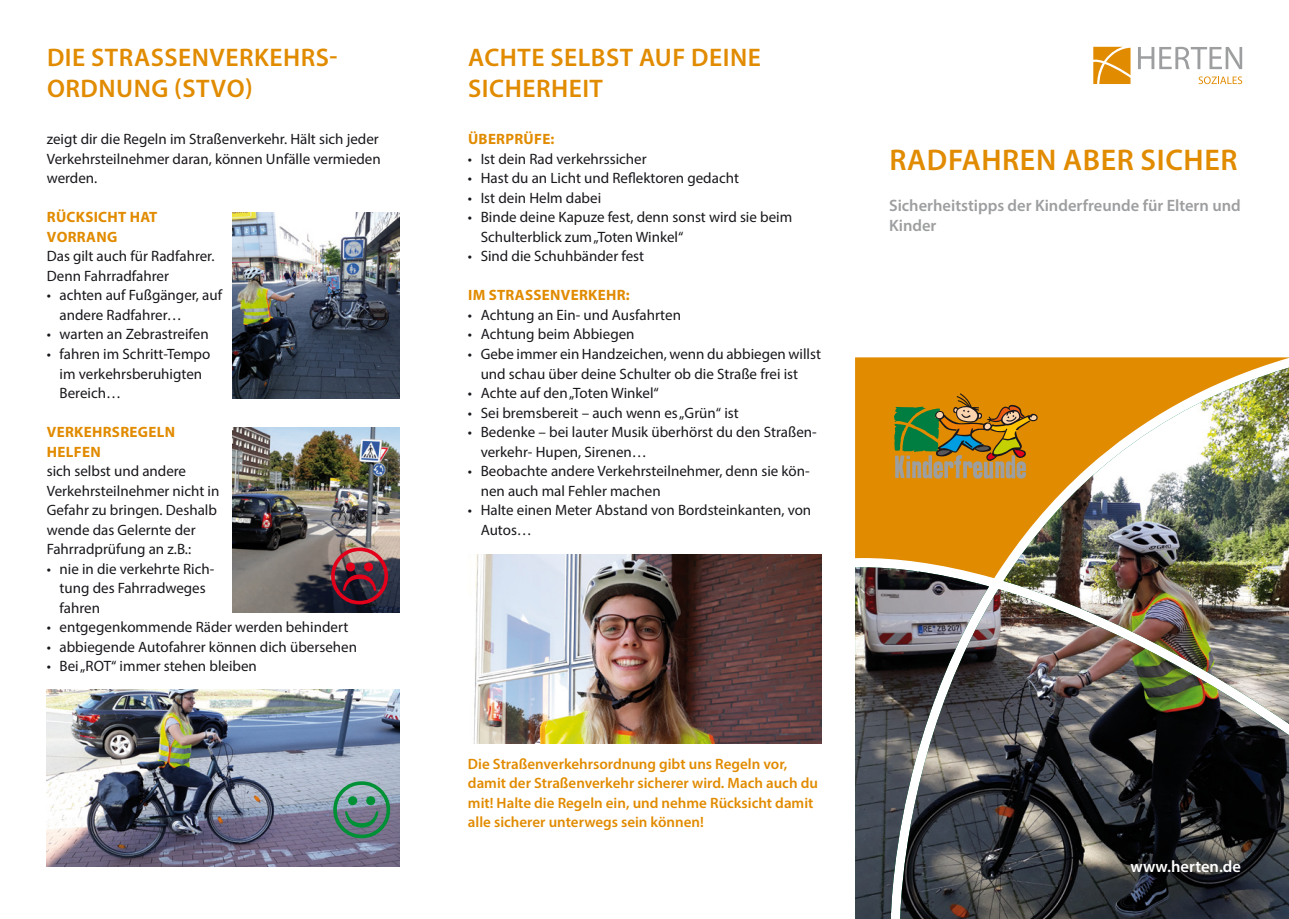
<style>
.page{position:relative;width:1289px;height:919px;background:#fff}
.page>*{position:absolute;margin:0;border:0;box-sizing:border-box;transform-origin:0 0}
.t1{font:600 30px "Myriad Pro";letter-spacing:.02em;color:#e18b00}
.t2{font:600 25.5px/30.6px "Myriad Pro";letter-spacing:.02em;color:#e18b00}
.t3{font:600 16.5px/19.8px "Myriad Pro";color:#9d9ea0}
.t4{font:600 16.5px "Myriad Pro";color:#fff}
.t5{font:15px/19.5px "Myriad Pro";color:#1a171c}
.t6{font:600 15px/19.5px "Myriad Pro";color:#e18b00}
.t7{font:700 15px/19.5px "Myriad Pro";letter-spacing:.02em;color:#e18b00}
</style>
<div class="page">
<svg style="left:855px;top:357px;width:433px;height:10px;fill:#e18b00"></svg>
<img style="left:855px;top:367px;width:433px;height:551px">
<svg style="left:1138px;top:47px;width:104px;height:22px"></svg>
<svg style="left:1198px;top:76px;width:44px;height:8px"></svg>
<svg style="left:1093px;top:47px;width:37px;height:37px"></svg>
<svg style="left:894px;top:393px;width:143px;height:85px"></svg>
<img style="left:233px;top:212px;width:167px;height:186px">
<img style="left:47px;top:689px;width:352px;height:176px">
<img style="left:233px;top:427px;width:167px;height:185px">
<img style="left:473px;top:554px;width:348px;height:189px">
<svg style="left:333px;top:780px;width:57px;height:58px"></svg>
<svg style="left:331px;top:546px;width:57px;height:58px"></svg>
<h2 class="t2" style="left:47px;top:41px;width:292px">DIE STRASSENVERKEHRS-<br>ORDNUNG (STVO)</h2>
<p class="t5" style="left:47px;top:129px;width:335px">zeigt dir die Regeln im Straßenverkehr. Hält sich jeder<br>Verkehrsteilnehmer daran, können Unfälle vermieden werden.</p>
<p class="t7" style="left:47px;top:207px;width:112px">RÜCKSICHT HAT<br>VORRANG</p>
<p class="t5" style="left:47px;top:246px;width:169px">Das gilt auch für Radfahrer.<br>Denn Fahrradfahrer</p>
<p class="t5" style="left:60px;top:285px;width:164px;text-indent:-13px">• achten auf Fußgänger, auf andere Radfahrer…</p>
<p class="t5" style="left:47px;top:324px;width:163px">• warten an Zebrastreifen</p>
<p class="t5" style="left:60px;top:344px;width:152px;text-indent:-13px">• fahren im Schritt-Tempo im verkehrsberuhigten<br>Bereich…</p>
<p class="t7" style="left:47px;top:421px;width:130px">VERKEHRSREGELN<br>HELFEN</p>
<p class="t5" style="left:47px;top:461px;width:174px">sich selbst und andere<br>Verkehrsteilnehmer nicht in<br>Gefahr zu bringen. Deshalb wende das Gelernte der<br>Fahrradprüfung an z.B.:</p>
<p class="t5" style="left:60px;top:558px;width:156px;text-indent:-13px">• nie in die verkehrte Rich&shy;tung des Fahrradweges fahren</p>
<p class="t5" style="left:47px;top:617px;width:303px">• entgegenkommende Räder werden behindert</p>
<p class="t5" style="left:47px;top:636px;width:312px">• abbiegende Autofahrer können dich übersehen</p>
<p class="t5" style="left:47px;top:656px;width:212px">• Bei „ROT“ immer stehen bleiben</p>
<h2 class="t2" style="left:468px;top:41px;width:294px">ACHTE SELBST AUF DEINE<br>SICHERHEIT</h2>
<p class="t7" style="left:468px;top:129px;width:88px">ÜBERPRÜFE:</p>
<p class="t5" style="left:468px;top:149px;width:180px">• Ist dein Rad verkehrssicher</p>
<p class="t5" style="left:468px;top:168px;width:272px">• Hast du an Licht und Reflektoren gedacht</p>
<p class="t5" style="left:468px;top:188px;width:135px">• Ist dein Helm dabei</p>
<p class="t5" style="left:480px;top:207px;width:313px;text-indent:-13px">• Binde deine Kapuze fest, denn sonst wird sie beim<br>Schulterblick zum „Toten Winkel“</p>
<p class="t5" style="left:468px;top:246px;width:178px">• Sind die Schuhbänder fest</p>
<p class="t7" style="left:468px;top:285px;width:163px">IM STRASSENVERKEHR:</p>
<p class="t5" style="left:468px;top:305px;width:214px">• Achtung an Ein- und Ausfahrten</p>
<p class="t5" style="left:468px;top:324px;width:168px">• Achtung beim Abbiegen</p>
<p class="t5" style="left:480px;top:344px;width:342px;text-indent:-13px">• Gebe immer ein Handzeichen, wenn du abbiegen willst und schau über deine Schulter ob die Straße frei ist</p>
<p class="t5" style="left:468px;top:383px;width:192px">• Achte auf den „Toten Winkel“</p>
<p class="t5" style="left:468px;top:402px;width:272px">• Sei bremsbereit – auch wenn es „Grün“ ist</p>
<p class="t5" style="left:480px;top:422px;width:337px;text-indent:-13px">• Bedenke – bei lauter Musik überhörst du den Straßen&shy;verkehr- Hupen, Sirenen…</p>
<p class="t5" style="left:480px;top:461px;width:330px;text-indent:-13px">• Beobachte andere Verkehrsteilnehmer, denn sie kön&shy;nen auch mal Fehler machen</p>
<p class="t5" style="left:480px;top:500px;width:332px;text-indent:-13px">• Halte einen Meter Abstand von Bordsteinkanten, von<br>Autos…</p>
<h1 class="t1" style="left:889px;top:141px;width:349px">RADFAHREN ABER SICHER</h1>
<p class="t3" style="left:889px;top:195px;width:353px">Sicherheitstipps der Kinderfreunde für Eltern und<br>Kinder</p>
<p class="t6" style="left:468px;top:753px;width:351px">Die Straßenverkehrsordnung gibt uns Regeln vor, damit der Straßenverkehr sicherer wird. Mach auch du mit! Halte die Regeln ein, und nehme Rücksicht damit alle sicherer unterwegs sein können!</p>
<p class="t4" style="left:1130px;top:855px;width:112px">www.herten.de</p>
</div>
